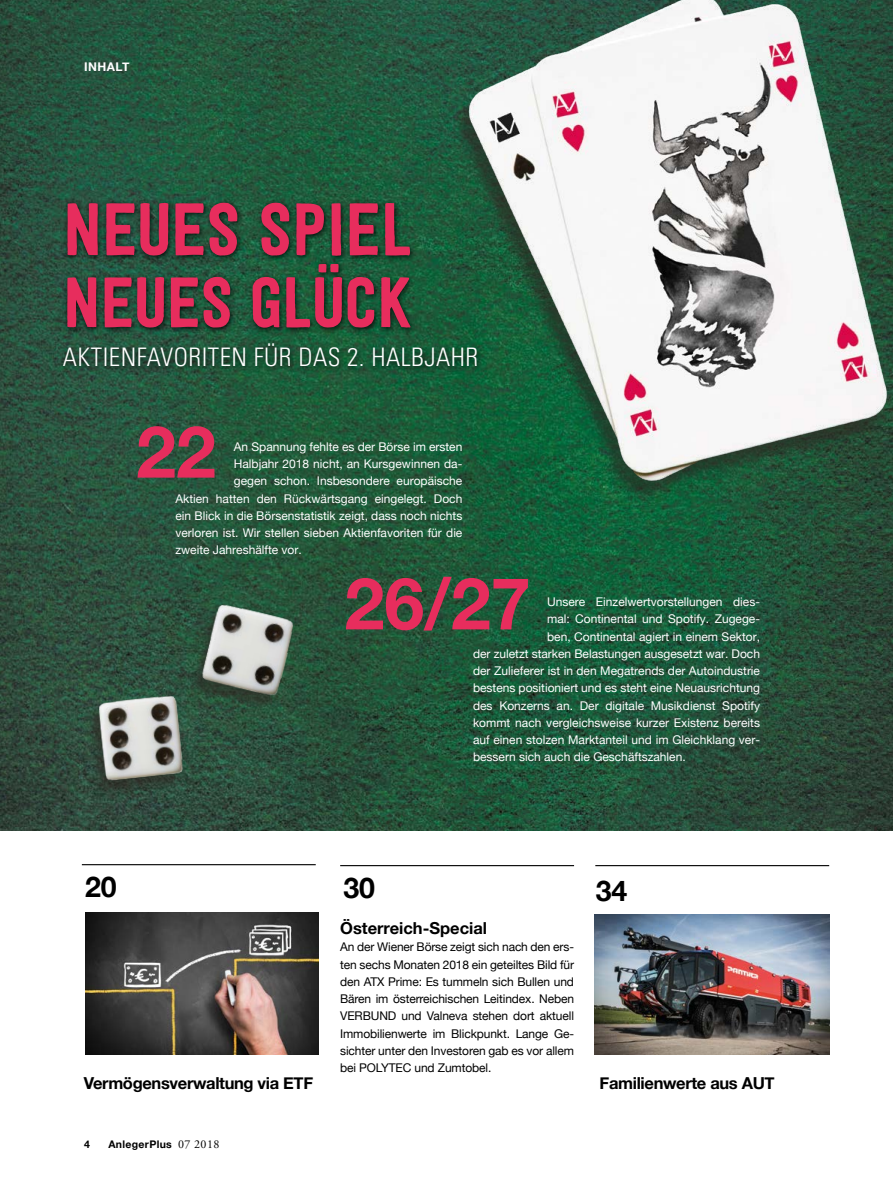
<style>
.page{position:relative;width:893px;height:1191px;background:#fff}
.page>*{position:absolute;margin:0;border:0;box-sizing:border-box;transform-origin:0 0}
.t1{font:73.5px "Festivo Letters No.1";letter-spacing:-.005em;color:#e72d5d}
.t2{font:700 72px "Helvetica Neue";color:#e72d5d}
.t3{font:70.5px "Festivo Letters No.1";letter-spacing:-.005em;color:#e72d5d}
.t4{font:700 28.5px "Helvetica Neue";color:#000}
.t5{font:300 condensed 25.5px "Univers LT Std";letter-spacing:.02em;color:#fff}
.t6{font:700 16.5px "Helvetica Neue";letter-spacing:-.02em;color:#000}
.t7{font:700 16.5px "Helvetica Neue";color:#000}
.t8{font:12px "Helvetica Neue";color:#fff}
.t9{font:12px/17.2px "Helvetica Neue";letter-spacing:-.01em;color:#000;text-align:justify}
.t10{font:700 12px "Helvetica Neue";letter-spacing:.04em;color:#fff}
.t11{font:700 10.5px "Helvetica Neue";letter-spacing:.03em;color:#000}
.s1{font-family:"Adobe Garamond Pro";font-weight:400;font-size:12px}
</style>
<div class="page">
<img style="left:0;top:0;width:893px;height:830px">
<img style="left:458px;top:0;width:435px;height:510px">
<img style="left:179px;top:591px;width:126px;height:123px">
<img style="left:76px;top:686px;width:115px;height:113px">
<div style="left:59px;top:199px;width:425px;height:174px;background:#000;opacity:.75"></div>
<img style="left:85px;top:912px;width:234px;height:142px">
<hr style="left:340px;top:865px;width:234px;height:1px;background:#000">
<hr style="left:82px;top:864px;width:234px;height:1px;background:#000">
<img style="left:595px;top:915px;width:234px;height:139px">
<hr style="left:595px;top:865px;width:234px;height:1px;background:#000">
<p class="t10" style="left:84px;top:57px;width:47px">INHALT</p>
<h1 class="t1" style="left:63px;top:185px;width:351px">NEUES SPIEL</h1>
<h3 class="t3" style="left:63px;top:260px;width:351px">NEUES GLÜCK</h3>
<h3 class="t5" style="left:63px;top:342px;width:417px">AKTIENFAVORITEN FÜR DAS 2. HALBJAHR</h3>
<h2 class="t2" style="left:136px;top:395px;width:81px">22</h2>
<p class="t8" style="left:234px;top:438px;width:230px">An Spannung fehlte es der Börse im ersten</p>
<p class="t8" style="left:234px;top:455px;width:230px">Halbjahr 2018 nicht, an Kursgewinnen da-</p>
<p class="t8" style="left:234px;top:472px;width:230px">gegen schon. Insbesondere europäische</p>
<p class="t8" style="left:175px;top:490px;width:289px">Aktien hatten den Rückwärtsgang eingelegt. Doch</p>
<p class="t8" style="left:175px;top:507px;width:289px">ein Blick in die Börsenstatistik zeigt, dass noch nichts</p>
<p class="t8" style="left:175px;top:524px;width:289px">verloren ist. Wir stellen sieben Aktienfavoriten für die</p>
<p class="t8" style="left:175px;top:541px;width:128px">zweite Jahreshälfte vor.</p>
<h2 class="t2" style="left:344px;top:547px;width:188px">26/27</h2>
<p class="t8" style="left:547px;top:593px;width:214px">Unsere Einzelwertvorstellungen dies-</p>
<p class="t8" style="left:547px;top:610px;width:214px">mal: Continental und Spotify. Zugege-</p>
<p class="t8" style="left:547px;top:628px;width:214px">ben, Continental agiert in einem Sektor,</p>
<p class="t8" style="left:473px;top:645px;width:289px">der zuletzt starken Belastungen ausgesetzt war. Doch</p>
<p class="t8" style="left:473px;top:662px;width:289px">der Zulieferer ist in den Megatrends der Autoindustrie</p>
<p class="t8" style="left:473px;top:679px;width:289px">bestens positioniert und es steht eine Neuausrichtung</p>
<p class="t8" style="left:473px;top:696px;width:289px">des Konzerns an. Der digitale Musikdienst Spotify</p>
<p class="t8" style="left:473px;top:714px;width:289px">kommt nach vergleichsweise kurzer Existenz bereits</p>
<p class="t8" style="left:473px;top:731px;width:289px">auf einen stolzen Marktanteil und im Gleichklang ver-</p>
<p class="t8" style="left:473px;top:748px;width:214px">bessern sich auch die Geschäftszahlen.</p>
<h3 class="t4" style="left:85px;top:864px;width:33px">20</h3>
<h3 class="t6" style="left:84px;top:1070px;width:231px">Vermögensverwaltung via ETF</h3>
<p class="t11" style="left:84px;top:1136px;width:7px">4</p>
<p class="t11" style="left:108px;top:1136px;width:112px">AnlegerPlus <span class="s1">07 2018</span></p>
<h3 class="t4" style="left:343px;top:865px;width:33px">30</h3>
<h3 class="t7" style="left:340px;top:915px;width:148px">Österreich-Special</h3>
<p class="t9" style="left:340px;top:939px;width:235px">An der Wiener Börse zeigt sich nach den ers&shy;ten sechs Monaten 2018 ein geteiltes Bild für den ATX Prime: Es tummeln sich Bullen und Bären im österreichischen Leitindex. Neben VERBUND und Valneva stehen dort aktuell Immobilienwerte im Blickpunkt. Lange Ge&shy;sichter unter den Investoren gab es vor allem bei POLYTEC und Zumtobel.</p>
<h3 class="t4" style="left:596px;top:868px;width:33px">34</h3>
<h3 class="t6" style="left:600px;top:1070px;width:177px">Familienwerte aus AUT</h3>
</div>
